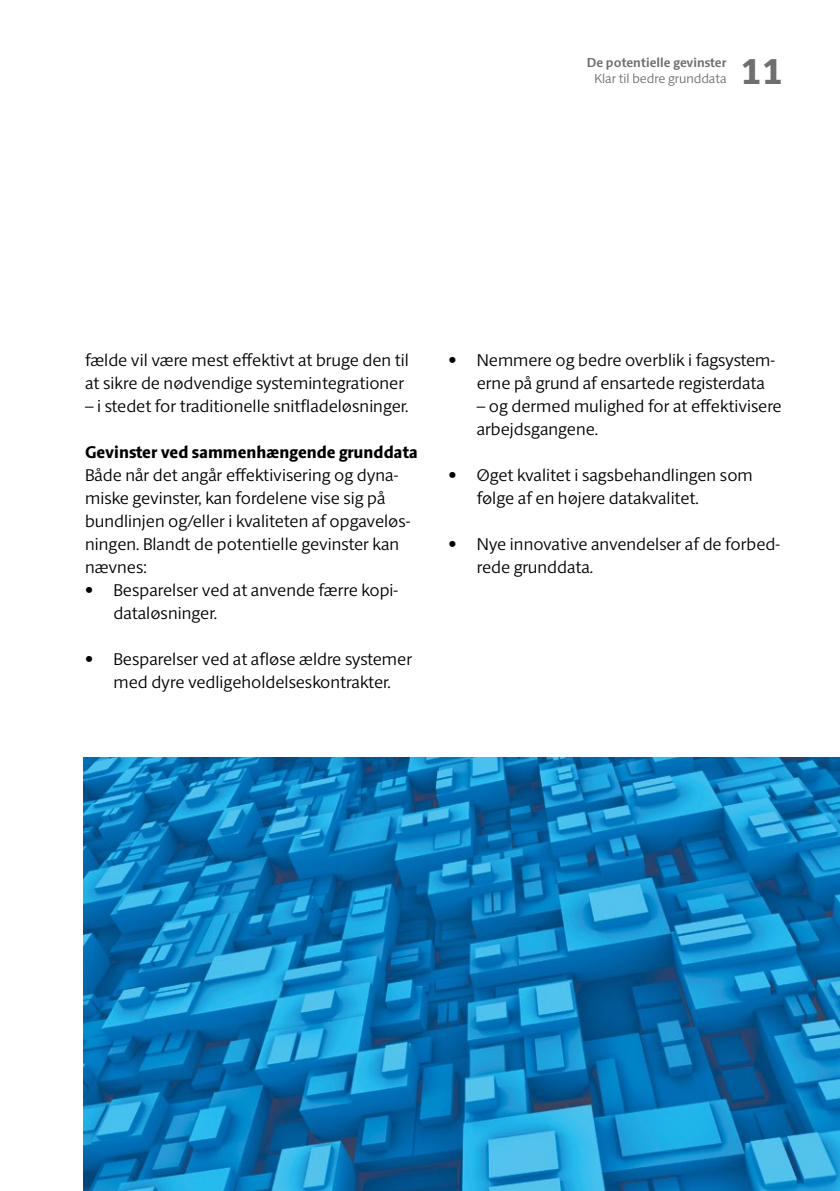
<style>
.page{position:relative;width:840px;height:1191px;background:#fff}
.page>*{position:absolute;margin:0;border:0;box-sizing:border-box;transform-origin:0 0}
.t1{font:800 36px "ID Sans";color:#6f6f6f}
.t2{font:300 17px/23px "ID Sans";color:#000}
.t3{font:800 17px "ID Sans";color:#000}
.t4{font:700 13px "ID Sans";color:#6f6f6f}
.t5{font:300 13px "ID Sans";color:#6f6f6f}
</style>
<div class="page">
<img style="left:83px;top:757px;width:756px;height:434px">
<p class="t4" style="left:586px;top:54px;width:141px">De potentielle gevinster</p>
<p class="t5" style="left:594px;top:70px;width:133px">Klar til bedre grunddata</p>
<h1 class="t1" style="left:740px;top:49px;width:44px">11</h1>
<p class="t2" style="left:85px;top:348px;width:325px">fælde vil være mest effektivt at bruge den til at sikre de nødvendige systemintegrationer</p>
<p class="t2" style="left:85px;top:394px;width:324px">– i stedet for traditionelle snitfladeløsninger.</p>
<p class="t3" style="left:85px;top:441px;width:334px">Gevinster ved sammenhængende grunddata</p>
<p class="t2" style="left:85px;top:463px;width:327px">Både når det angår effektivisering og dyna&shy;miske gevinster, kan fordelene vise sig på bundlinjen og/eller i kvaliteten af opgaveløs&shy;ningen. Blandt de potentielle gevinster kan nævnes:</p>
<p class="t2" style="left:113px;top:578px;width:286px;text-indent:-28px">• Besparelser ved at anvende færre kopi&shy;dataløsninger.</p>
<p class="t2" style="left:85px;top:647px;width:328px;text-align:center">• Besparelser ved at afløse ældre systemer med dyre vedligeholdelseskontrakter.</p>
<p class="t2" style="left:476px;top:348px;width:299px;text-indent:-28px">• Nemmere og bedre overblik i fagsystem&shy;erne på grund af ensartede registerdata</p>
<p class="t2" style="left:476px;top:394px;width:306px">– og dermed mulighed for at effektivisere arbejdsgangene.</p>
<p class="t2" style="left:476px;top:463px;width:277px;text-indent:-28px">• Øget kvalitet i sagsbehandlingen som følge af en højere datakvalitet.</p>
<p class="t2" style="left:476px;top:532px;width:304px;text-indent:-28px">• Nye innovative anvendelser af de forbed&shy;rede grunddata.</p>
</div>
